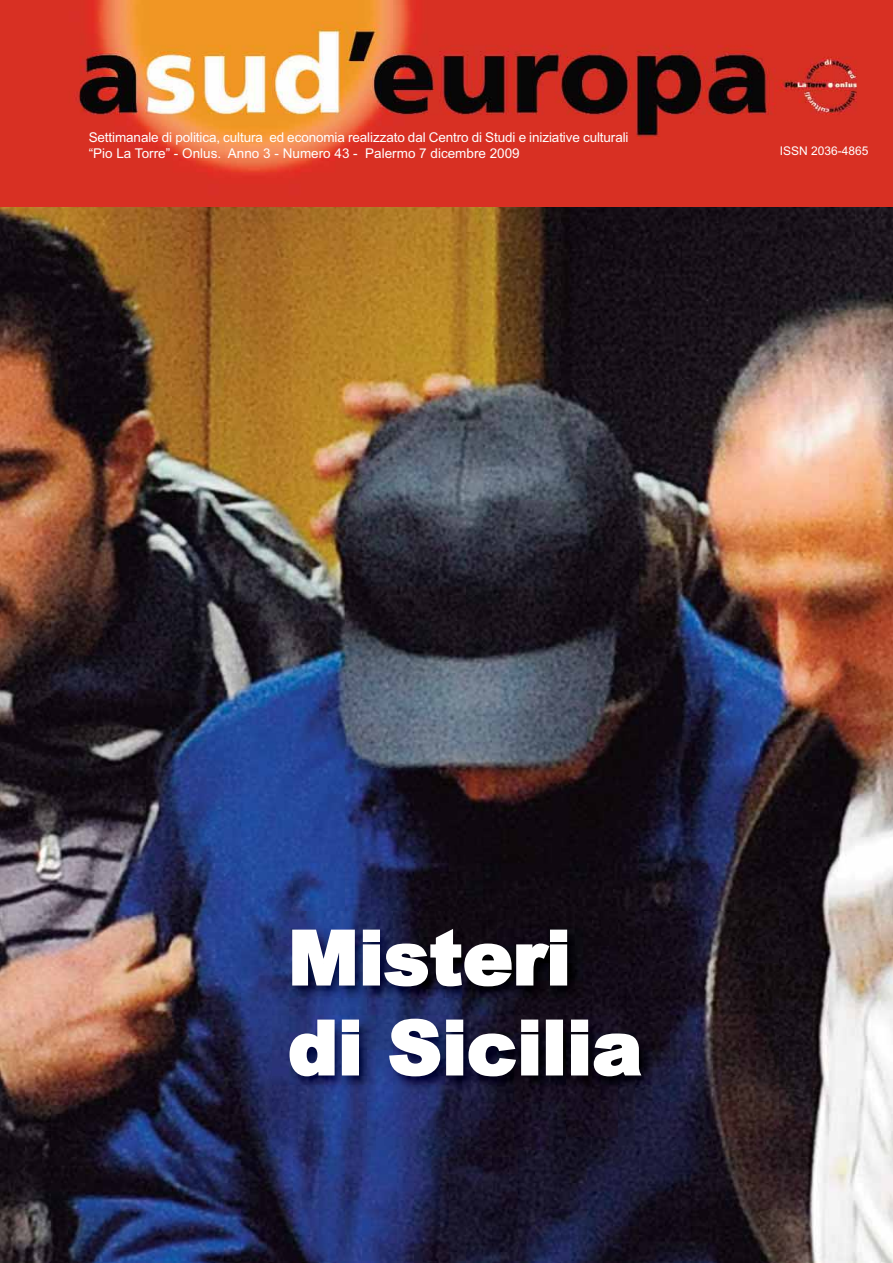
<style>
.page{position:relative;width:893px;height:1263px;background:#fff}
.page>*{position:absolute;margin:0;border:0;box-sizing:border-box;transform-origin:0 0}
.t1{font:900 75px/90px "Arial";color:#fff}
.t2{font:13.5px/16.2px "Arial";letter-spacing:-.01em;color:#fff}
.t3{font:12px "Arial";color:#fff}
</style>
<div class="page">
<img style="left:0;top:0;width:892px;height:207px">
<img style="left:0;top:207px;width:892px;height:1056px">
<img style="left:273px;top:911px;width:505px;height:239px">
<p class="t2" style="left:89px;top:130px;width:541px">Settimanale di politica, cultura ed economia realizzato dal Centro di Studi e iniziative culturali “Pio La Torre” - Onlus. Anno 3 - Numero 43 - Palermo 7 dicembre 2009</p>
<p class="t3" style="left:780px;top:146px;width:90px">ISSN 2036-4865</p>
<h1 class="t1" style="left:288px;top:914px;width:355px">Misteri di Sicilia</h1>
</div>
